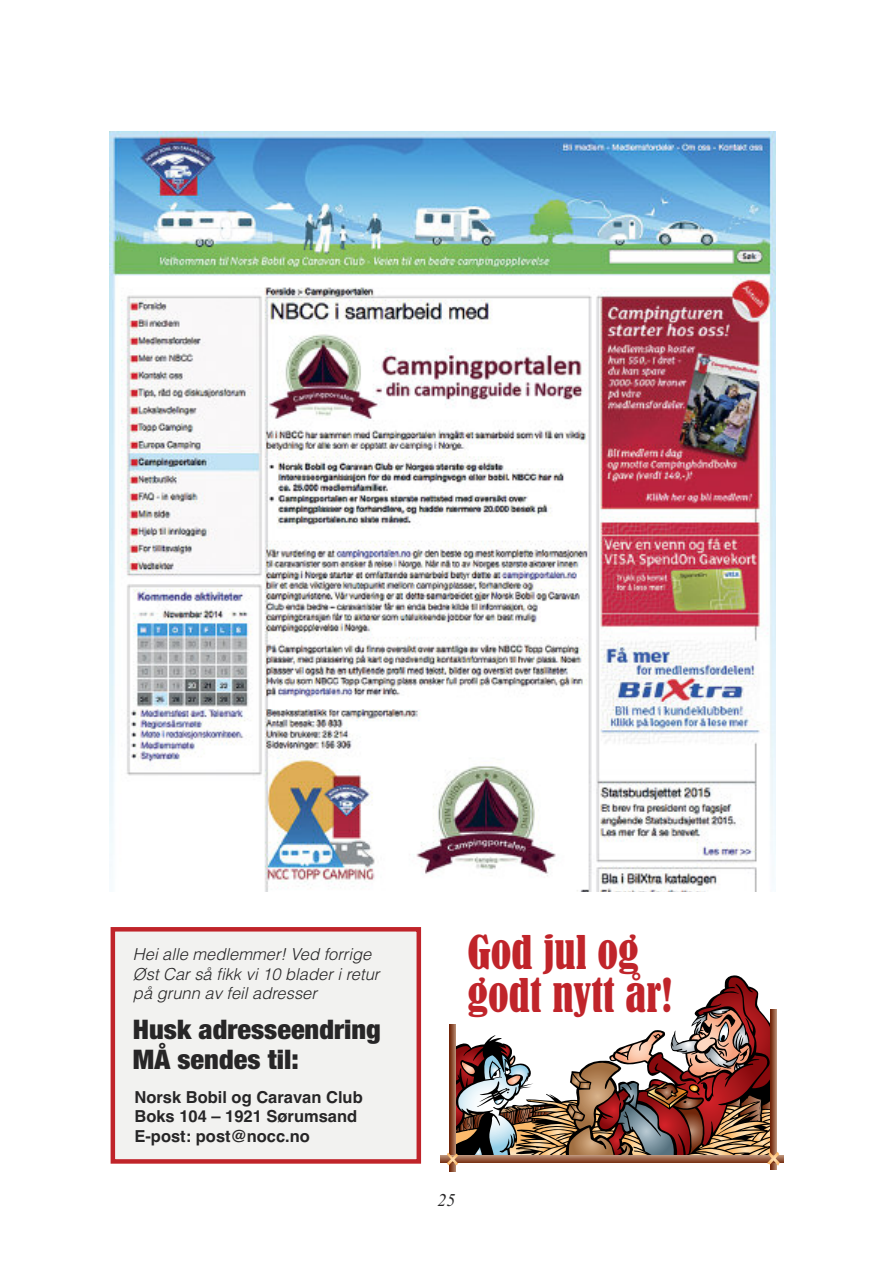
<style>
.page{position:relative;width:893px;height:1263px;background:#fff}
.page>*{position:absolute;margin:0;border:0;box-sizing:border-box;transform-origin:0 0}
.t1{font:condensed 43.2px/43.2px "Bernard";color:#c0242a}
.t2{font:900 condensed 27px/30px "Helvetica Neue";color:#272627;scale:1.05 1}
.t3{font:italic 18px "Times New Roman";color:#272627}
.t4{font:italic 300 16.5px/19.5px "Helvetica";color:#272627}
.t5{font:700 16.5px/19.5px "Helvetica";color:#272627}
</style>
<div class="page">
<img style="left:109px;top:131px;width:667px;height:760px">
<div style="left:115px;top:931px;width:302px;height:228px;background:#f2f2f0"></div>
<div style="left:111px;top:927px;width:310px;height:237px;border:4px solid #c0242a"></div>
<svg style="left:449px;top:1166px;width:7px;height:5px"></svg>
<svg style="left:770px;top:1166px;width:6px;height:3px"></svg>
<svg style="left:440px;top:1155px;width:343px;height:7px"></svg>
<img style="left:447px;top:977px;width:333px;height:189px">
<p class="t4" style="left:133px;top:944px;width:248px">Hei alle medlemmer! Ved forrige<br>Øst Car så fikk vi 10 blader i retur på grunn av feil adresser</p>
<h2 class="t2" style="left:133px;top:1014px;width:238px">Husk adresseendring<br>MÅ sendes til:</h2>
<p class="t5" style="left:134px;top:1087px;width:230px">Norsk Bobil og Caravan Club<br>Boks 104 – 1921 Sørumsand<br>E-post: post@nocc.no</p>
<h1 class="t1" style="left:468px;top:932px;width:207px">God jul og godt nytt år!</h1>
<p class="t3" style="left:437px;top:1190px;width:19px">25</p>
</div>
